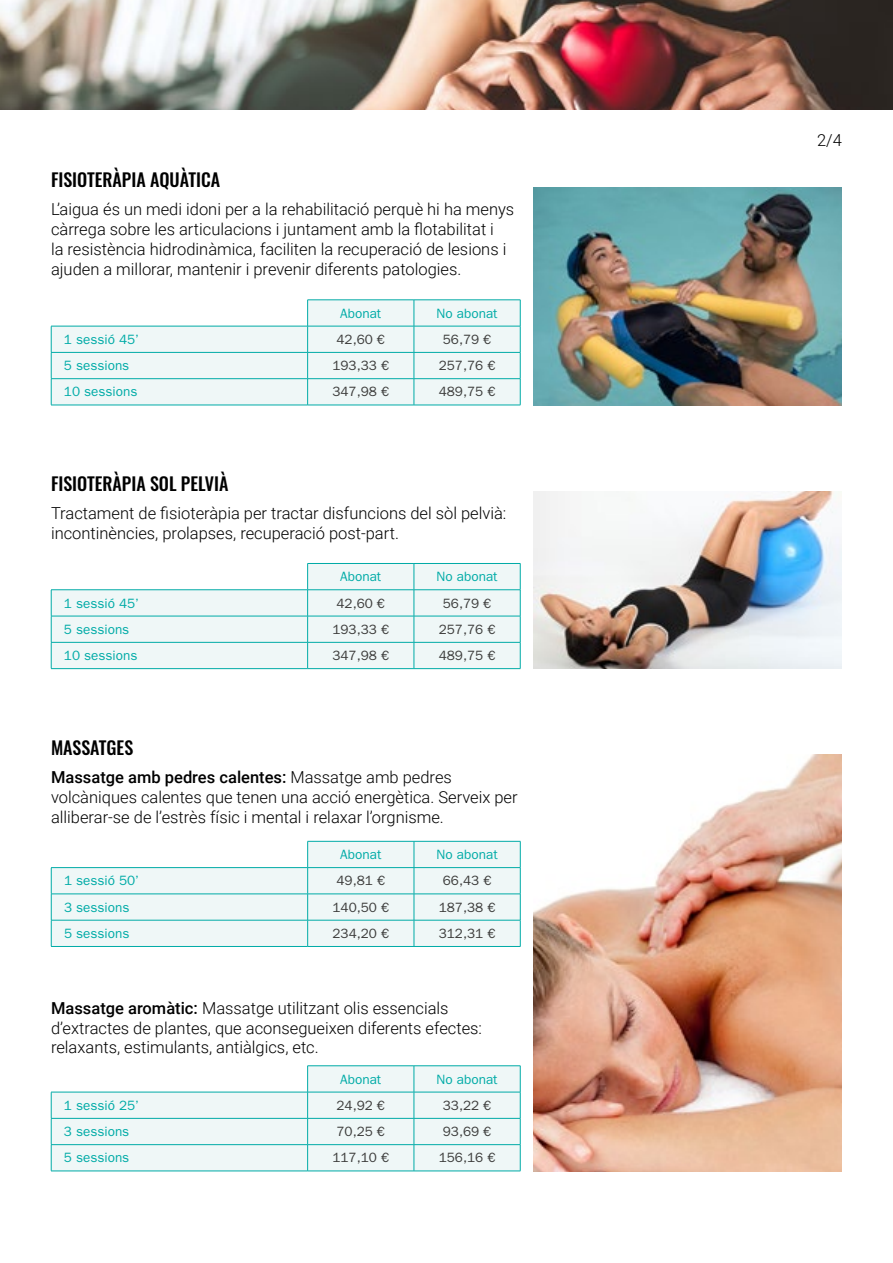
<style>
.page{position:relative;width:893px;height:1263px;background:#fff}
.page>*{position:absolute;margin:0;border:0;box-sizing:border-box;transform-origin:0 0}
.t1{font:500 18px "Oswald";color:#000}
.t2{font:300 16.5px/19.8px "Roboto";color:#000}
.t3{font:13.5px "ITC Franklin Gothic Std";color:#00aba7}
.t4{font:13.5px "ITC Franklin Gothic Std";color:#3c3c3b}
.s1{font-weight:500}
</style>
<div class="page">
<img style="left:0;top:0;width:893px;height:109px">
<img style="left:533px;top:187px;width:309px;height:218px">
<svg style="left:51px;top:301px;width:469px;height:104px;fill:#eff7f7"></svg>
<hr style="left:307px;top:300px;width:107px;height:1px;background:#00aba7">
<hr style="left:414px;top:300px;width:106px;height:1px;background:#00aba7">
<hr style="left:308px;top:326px;width:106px;height:1px;background:#00aba7">
<hr style="left:414px;top:326px;width:106px;height:1px;background:#00aba7">
<svg style="left:414px;top:300px;width:1px;height:105px"></svg>
<svg style="left:520px;top:300px;width:1px;height:105px"></svg>
<hr style="left:51px;top:352px;width:257px;height:1px;background:#00aba7">
<hr style="left:308px;top:352px;width:106px;height:1px;background:#00aba7">
<hr style="left:414px;top:352px;width:106px;height:1px;background:#00aba7">
<hr style="left:51px;top:378px;width:257px;height:1px;background:#00aba7">
<hr style="left:308px;top:378px;width:106px;height:1px;background:#00aba7">
<hr style="left:414px;top:378px;width:106px;height:1px;background:#00aba7">
<hr style="left:51px;top:405px;width:257px;height:1px;background:#00aba7">
<hr style="left:308px;top:405px;width:106px;height:1px;background:#00aba7">
<hr style="left:414px;top:405px;width:106px;height:1px;background:#00aba7">
<svg style="left:307px;top:300px;width:1px;height:105px"></svg>
<svg style="left:51px;top:327px;width:1px;height:78px"></svg>
<hr style="left:51px;top:326px;width:257px;height:1px;background:#00aba7">
<img style="left:533px;top:491px;width:309px;height:178px">
<svg style="left:52px;top:564px;width:468px;height:104px;fill:#eff7f7"></svg>
<hr style="left:307px;top:563px;width:107px;height:1px;background:#00aba7">
<hr style="left:414px;top:563px;width:106px;height:1px;background:#00aba7">
<hr style="left:308px;top:589px;width:106px;height:1px;background:#00aba7">
<hr style="left:414px;top:589px;width:106px;height:1px;background:#00aba7">
<svg style="left:414px;top:564px;width:1px;height:104px"></svg>
<svg style="left:520px;top:564px;width:1px;height:104px"></svg>
<hr style="left:51px;top:616px;width:257px;height:1px;background:#00aba7">
<hr style="left:308px;top:616px;width:106px;height:1px;background:#00aba7">
<hr style="left:414px;top:616px;width:106px;height:1px;background:#00aba7">
<hr style="left:51px;top:642px;width:257px;height:1px;background:#00aba7">
<hr style="left:308px;top:642px;width:106px;height:1px;background:#00aba7">
<hr style="left:414px;top:642px;width:106px;height:1px;background:#00aba7">
<hr style="left:51px;top:668px;width:257px;height:1px;background:#00aba7">
<hr style="left:308px;top:668px;width:106px;height:1px;background:#00aba7">
<hr style="left:414px;top:668px;width:106px;height:1px;background:#00aba7">
<svg style="left:307px;top:564px;width:1px;height:104px"></svg>
<svg style="left:51px;top:590px;width:1px;height:78px"></svg>
<hr style="left:51px;top:589px;width:257px;height:1px;background:#00aba7">
<svg style="left:52px;top:842px;width:468px;height:104px;fill:#eff7f7"></svg>
<hr style="left:307px;top:841px;width:107px;height:1px;background:#00aba7">
<hr style="left:414px;top:841px;width:106px;height:1px;background:#00aba7">
<hr style="left:308px;top:867px;width:106px;height:1px;background:#00aba7">
<hr style="left:414px;top:867px;width:106px;height:1px;background:#00aba7">
<svg style="left:414px;top:841px;width:1px;height:105px"></svg>
<svg style="left:520px;top:841px;width:1px;height:105px"></svg>
<hr style="left:51px;top:894px;width:257px;height:1px;background:#00aba7">
<hr style="left:308px;top:894px;width:106px;height:1px;background:#00aba7">
<hr style="left:414px;top:894px;width:106px;height:1px;background:#00aba7">
<hr style="left:51px;top:920px;width:257px;height:1px;background:#00aba7">
<hr style="left:308px;top:920px;width:106px;height:1px;background:#00aba7">
<hr style="left:414px;top:920px;width:106px;height:1px;background:#00aba7">
<hr style="left:51px;top:946px;width:257px;height:1px;background:#00aba7">
<hr style="left:308px;top:946px;width:106px;height:1px;background:#00aba7">
<hr style="left:414px;top:946px;width:106px;height:1px;background:#00aba7">
<svg style="left:307px;top:841px;width:1px;height:105px"></svg>
<svg style="left:51px;top:868px;width:1px;height:78px"></svg>
<hr style="left:51px;top:867px;width:257px;height:1px;background:#00aba7">
<img style="left:533px;top:755px;width:309px;height:416px">
<svg style="left:51px;top:1066px;width:469px;height:105px;fill:#eff7f7"></svg>
<hr style="left:307px;top:1065px;width:107px;height:1px;background:#00aba7">
<hr style="left:414px;top:1065px;width:106px;height:1px;background:#00aba7">
<hr style="left:308px;top:1092px;width:106px;height:1px;background:#00aba7">
<hr style="left:414px;top:1092px;width:106px;height:1px;background:#00aba7">
<svg style="left:414px;top:1066px;width:1px;height:105px"></svg>
<svg style="left:520px;top:1066px;width:1px;height:105px"></svg>
<hr style="left:51px;top:1118px;width:257px;height:1px;background:#00aba7">
<hr style="left:308px;top:1118px;width:106px;height:1px;background:#00aba7">
<hr style="left:414px;top:1118px;width:106px;height:1px;background:#00aba7">
<hr style="left:51px;top:1144px;width:257px;height:1px;background:#00aba7">
<hr style="left:308px;top:1144px;width:106px;height:1px;background:#00aba7">
<hr style="left:414px;top:1144px;width:106px;height:1px;background:#00aba7">
<hr style="left:51px;top:1171px;width:257px;height:1px;background:#00aba7">
<hr style="left:308px;top:1171px;width:106px;height:1px;background:#00aba7">
<hr style="left:414px;top:1171px;width:106px;height:1px;background:#00aba7">
<svg style="left:307px;top:1066px;width:1px;height:105px"></svg>
<svg style="left:51px;top:1093px;width:1px;height:78px"></svg>
<hr style="left:51px;top:1092px;width:257px;height:1px;background:#00aba7">
<p class="t1" style="left:51px;top:164px;width:171px">FISIOTERÀPIA AQUÀTICA</p>
<p class="t2" style="left:51px;top:199px;width:465px">L’aigua és un medi idoni per a la rehabilitació perquè hi ha menys càrrega sobre les articulacions i juntament amb la flotabilitat i<br>la resistència hidrodinàmica, faciliten la recuperació de lesions i ajuden a millorar, mantenir i prevenir diferents patologies.</p>
<p class="t3" style="left:340px;top:305px;width:43px">Abonat</p>
<p class="t3" style="left:437px;top:305px;width:63px">No abonat</p>
<p class="t3" style="left:64px;top:332px;width:77px">1 sessió 45’</p>
<p class="t4" style="left:336px;top:332px;width:50px">42,60 €</p>
<p class="t4" style="left:443px;top:332px;width:50px">56,79 €</p>
<p class="t3" style="left:64px;top:358px;width:67px">5 sessions</p>
<p class="t4" style="left:332px;top:358px;width:58px">193,33 €</p>
<p class="t4" style="left:439px;top:358px;width:58px">257,76 €</p>
<p class="t3" style="left:64px;top:384px;width:75px">10 sessions</p>
<p class="t4" style="left:332px;top:384px;width:58px">347,98 €</p>
<p class="t4" style="left:439px;top:384px;width:58px">489,75 €</p>
<p class="t1" style="left:51px;top:468px;width:179px">FISIOTERÀPIA SOL PELVIÀ</p>
<p class="t2" style="left:51px;top:503px;width:457px">Tractament de fisioteràpia per tractar disfuncions del sòl pelvià: incontinències, prolapses, recuperació post-part.</p>
<p class="t3" style="left:340px;top:569px;width:43px">Abonat</p>
<p class="t3" style="left:437px;top:569px;width:63px">No abonat</p>
<p class="t3" style="left:64px;top:595px;width:77px">1 sessió 45’</p>
<p class="t4" style="left:336px;top:595px;width:50px">42,60 €</p>
<p class="t4" style="left:443px;top:595px;width:50px">56,79 €</p>
<p class="t3" style="left:64px;top:621px;width:67px">5 sessions</p>
<p class="t4" style="left:332px;top:621px;width:58px">193,33 €</p>
<p class="t4" style="left:439px;top:621px;width:58px">257,76 €</p>
<p class="t3" style="left:64px;top:648px;width:75px">10 sessions</p>
<p class="t4" style="left:332px;top:648px;width:58px">347,98 €</p>
<p class="t4" style="left:439px;top:648px;width:58px">489,75 €</p>
<p class="t1" style="left:51px;top:731px;width:84px">MASSATGES</p>
<p class="t2" style="left:51px;top:766px;width:468px"><span class="s1">Massatge amb pedres calentes:</span> Massatge amb pedres volcàniques calentes que tenen una acció energètica. Serveix per alliberar-se de l’estrès físic i mental i relaxar l’orgnisme.</p>
<p class="t3" style="left:340px;top:847px;width:43px">Abonat</p>
<p class="t3" style="left:437px;top:847px;width:63px">No abonat</p>
<p class="t3" style="left:64px;top:873px;width:77px">1 sessió 50’</p>
<p class="t4" style="left:336px;top:873px;width:50px">49,81 €</p>
<p class="t4" style="left:443px;top:873px;width:50px">66,43 €</p>
<p class="t3" style="left:64px;top:899px;width:67px">3 sessions</p>
<p class="t4" style="left:332px;top:899px;width:58px">140,50 €</p>
<p class="t4" style="left:439px;top:899px;width:58px">187,38 €</p>
<p class="t3" style="left:64px;top:925px;width:67px">5 sessions</p>
<p class="t4" style="left:332px;top:925px;width:58px">234,20 €</p>
<p class="t4" style="left:439px;top:925px;width:58px">312,31 €</p>
<p class="t2" style="left:51px;top:997px;width:433px"><span class="s1">Massatge aromàtic:</span> Massatge utilitzant olis essencials d’extractes de plantes, que aconsegueixen diferents efectes: relaxants, estimulants, antiàlgics, etc.</p>
<p class="t3" style="left:340px;top:1071px;width:43px">Abonat</p>
<p class="t3" style="left:437px;top:1071px;width:63px">No abonat</p>
<p class="t3" style="left:64px;top:1097px;width:77px">1 sessió 25’</p>
<p class="t4" style="left:336px;top:1097px;width:50px">24,92 €</p>
<p class="t4" style="left:443px;top:1097px;width:50px">33,22 €</p>
<p class="t3" style="left:64px;top:1124px;width:67px">3 sessions</p>
<p class="t4" style="left:336px;top:1124px;width:50px">70,25 €</p>
<p class="t4" style="left:443px;top:1124px;width:50px">93,69 €</p>
<p class="t3" style="left:64px;top:1150px;width:67px">5 sessions</p>
<p class="t4" style="left:332px;top:1150px;width:58px">117,10 €</p>
<p class="t4" style="left:439px;top:1150px;width:58px">156,16 €</p>
<p class="t2" style="left:817px;top:130px;width:26px">2/4</p>
</div>
